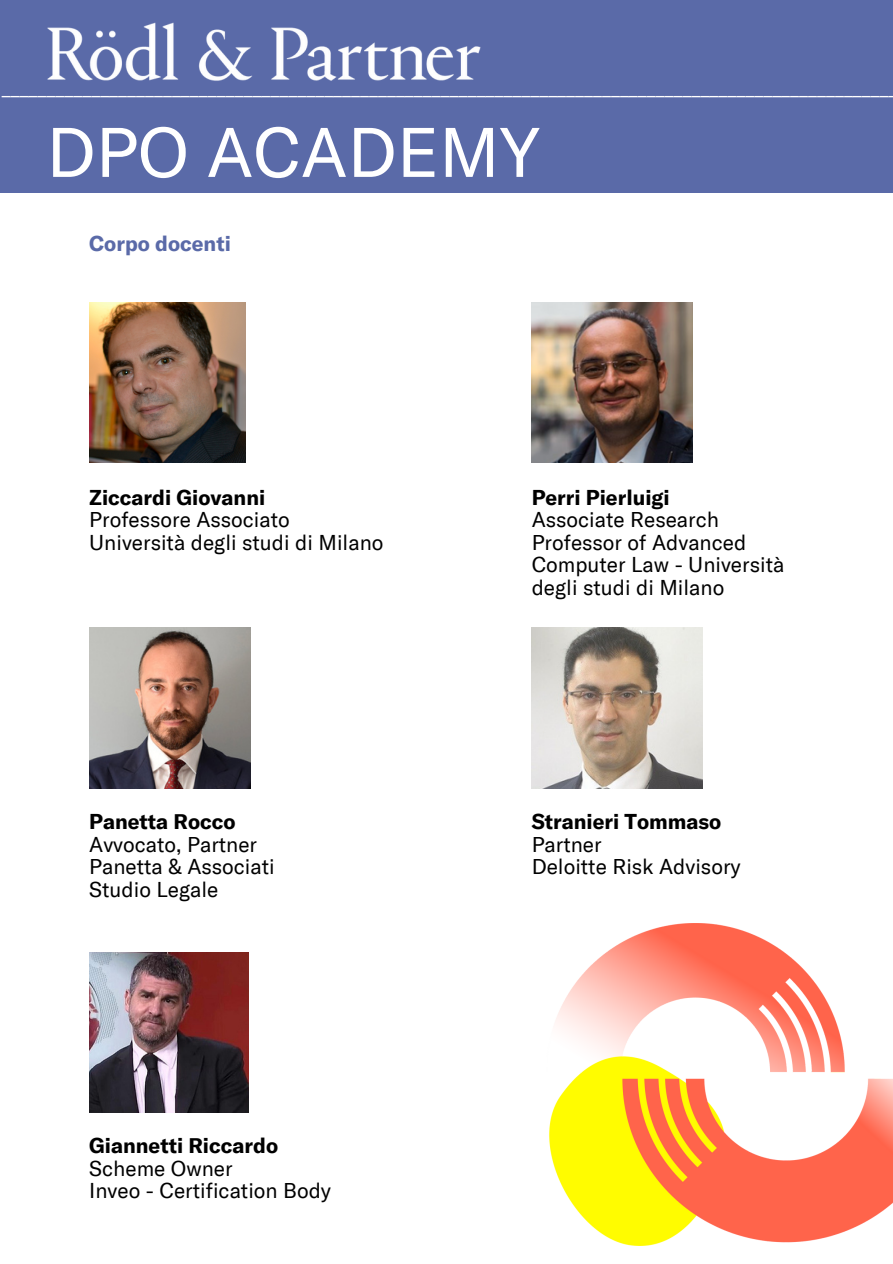
<style>
.page{position:relative;width:893px;height:1264px;background:#fff}
.page>*{position:absolute;margin:0;border:0;box-sizing:border-box;transform-origin:0 0}
.t1{font:69px "GT America";color:#fff}
.t2{font:21px/22.5px "GT America";color:#000}
.t3{font:21px "GT America";color:#fff}
.t4{font:700 21px "GT America";color:#000}
.t5{font:700 21px "GT America";color:#5a6aa8}
</style>
<div class="page">
<div style="left:0;top:0;width:892px;height:1262px;background:#5a6aa8"></div>
<div style="left:0;top:193px;width:892px;height:1069px;background:#fff"></div>
<img style="left:89px;top:627px;width:161px;height:161px">
<img style="left:89px;top:952px;width:160px;height:160px">
<img style="left:89px;top:302px;width:156px;height:161px">
<img style="left:531px;top:302px;width:161px;height:161px">
<img style="left:531px;top:627px;width:171px;height:161px">
<img style="left:47px;top:22px;width:434px;height:59px">
<img style="left:549px;top:923px;width:343px;height:322px">
<p class="t3" style="left:2px;top:73px;width:888px">___________________________________________________________________________________________________</p>
<h1 class="t1" style="left:46px;top:107px;width:495px">DPO ACADEMY</h1>
<p class="t5" style="left:89px;top:230px;width:143px">Corpo docenti</p>
<p class="t4" style="left:89px;top:483px;width:178px">Ziccardi Giovanni</p>
<p class="t2" style="left:89px;top:507px;width:296px">Professore Associato<br>Università degli studi di Milano</p>
<p class="t4" style="left:89px;top:808px;width:148px">Panetta Rocco</p>
<p class="t2" style="left:89px;top:832px;width:187px">Avvocato, Partner<br>Panetta &amp; Associati<br>Studio Legale</p>
<p class="t4" style="left:89px;top:1131px;width:190px">Giannetti Riccardo</p>
<p class="t2" style="left:89px;top:1155px;width:243px">Scheme Owner<br>Inveo - Certification Body</p>
<p class="t4" style="left:531px;top:483px;width:140px">Perri Pierluigi</p>
<p class="t2" style="left:531px;top:507px;width:254px">Associate Research<br>Professor of Advanced<br>Computer Law - Università degli studi di Milano</p>
<p class="t4" style="left:531px;top:808px;width:191px">Stranieri Tommaso</p>
<p class="t2" style="left:531px;top:832px;width:210px">Partner<br>Deloitte Risk Advisory</p>
</div>
